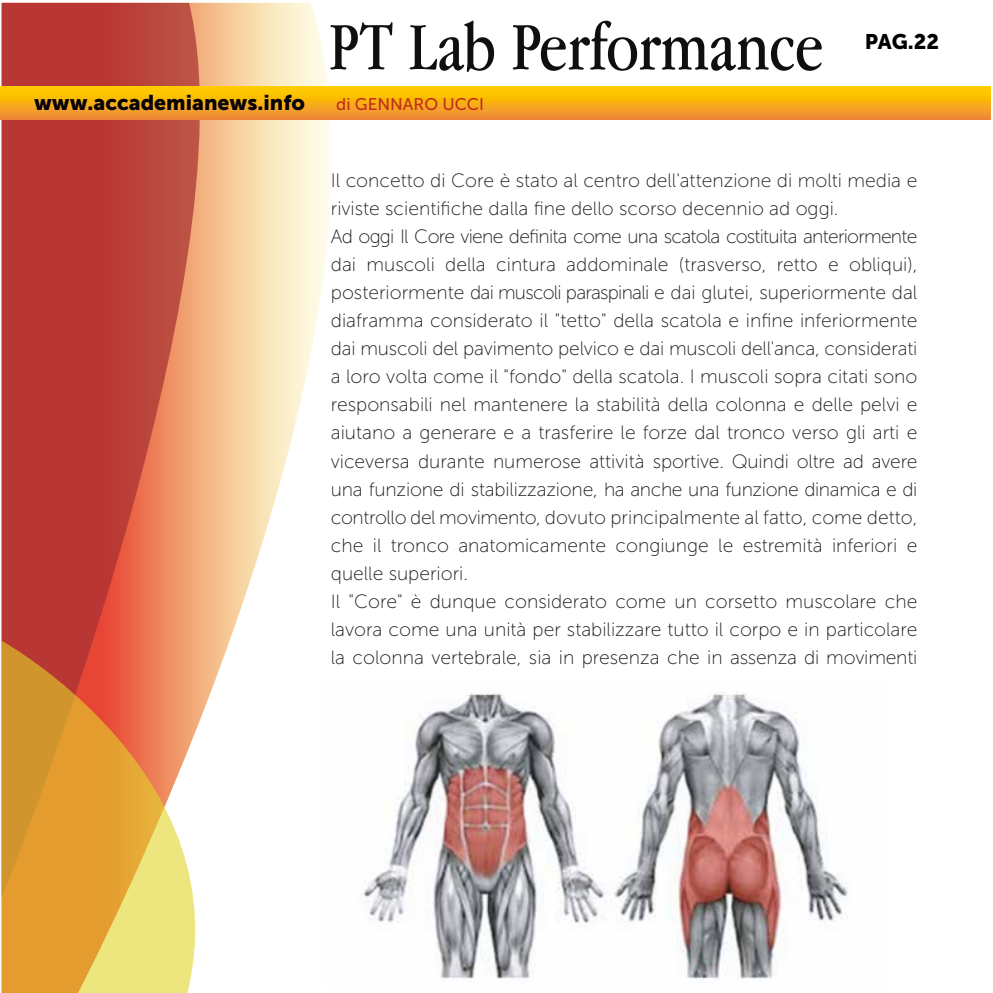
<style>
.page{position:relative;width:993px;height:993px;background:#fff}
.page>*{position:absolute;margin:0;border:0;box-sizing:border-box;transform-origin:0 0}
.t1{font:70.17px "Apple Garamond";color:#0f0f0f}
.t2{font:21.18px "Museo Sans 900";color:#070306}
.t3{font:21px "Museo Sans 900";color:#000}
.t4{font:19.25px/28px "Museo Sans 100";color:#1d1d1b}
.t5{font:16.8px "Museo Sans 500";color:#c12d18}
</style>
<div class="page">
<svg style="left:195px;top:3px;width:136px;height:930px"></svg>
<svg style="left:2px;top:3px;width:198px;height:894px;fill:#b83633"></svg>
<svg style="left:2px;top:640px;width:193px;height:352px"></svg>
<div style="left:0;top:87px;width:989px;height:32px;background:linear-gradient(to bottom,#ffd400,#f08c37)"></div>
<img style="left:324px;top:681px;width:525px;height:298px">
<p class="t2" style="left:34px;top:90px;width:272px">www.accademianews.info</p>
<h1 class="t1" style="left:329px;top:5px;width:496px">PT Lab Performance</h1>
<p class="t5" style="left:336px;top:95px;width:149px">di GENNARO UCCI</p>
<p class="t3" style="left:864px;top:30px;width:76px">PAG.22</p>
<p class="t4" style="left:331px;top:167px;width:588px">Il concetto di Core è stato al centro dell'attenzione di molti media e riviste scientifiche dalla fine dello scorso decennio ad oggi.<br>Ad oggi Il Core viene definita come una scatola costituita anteriormente dai muscoli della cintura addominale (trasverso, retto e obliqui), posteriormente dai muscoli paraspinali e dai glutei, superiormente dal diaframma considerato il "tetto" della scatola e infine inferiormente dai muscoli del pavimento pelvico e dai muscoli dell'anca, considerati a loro volta come il "fondo" della scatola. I muscoli sopra citati sono responsabili nel mantenere la stabilità della colonna e delle pelvi e aiutano a generare e a trasferire le forze dal tronco verso gli arti e viceversa durante numerose attività sportive. Quindi oltre ad avere una funzione di stabilizzazione, ha anche una funzione dinamica e di controllo del movimento, dovuto principalmente al fatto, come detto, che il tronco anatomicamente congiunge le estremità inferiori e quelle superiori.<br>Il "Core" è dunque considerato come un corsetto muscolare che lavora come una unità per stabilizzare tutto il corpo e in particolare la colonna vertebrale, sia in presenza che in assenza di movimenti</p>
</div>
